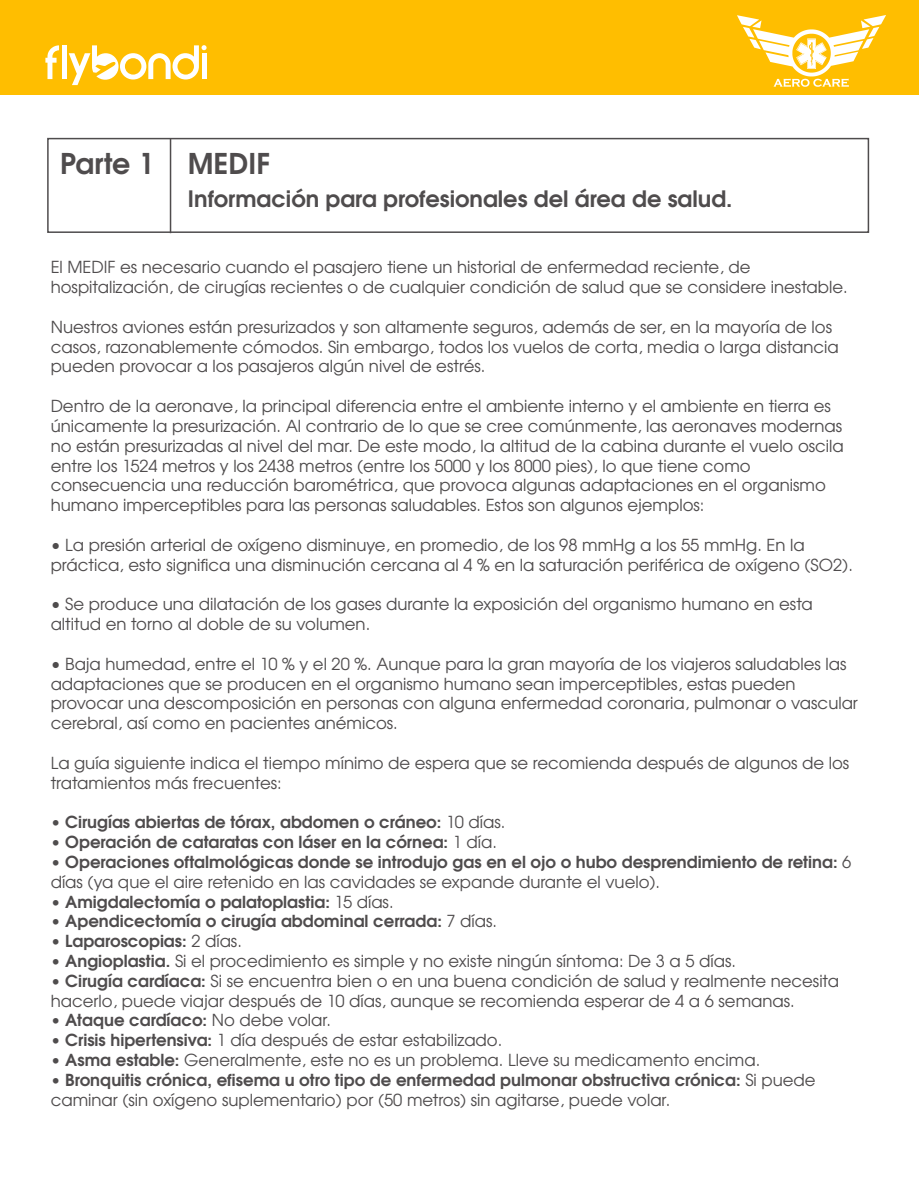
<style>
.page{position:relative;width:919px;height:1190px;background:#fff}
.page>*{position:absolute;margin:0;border:0;box-sizing:border-box;transform-origin:0 0}
.t1{font:600 28.5px "URW Gothic L";color:#4f4c4d}
.t2{font:600 22.5px "URW Gothic L";color:#4f4c4d}
.t3{font:16.5px/19.8px "URW Gothic L";color:#4f4c4d}
.t4{font:600 16.5px/19.8px "URW Gothic L";color:#4f4c4d}
.s1{font-weight:400}
.s2{font-weight:600}
</style>
<div class="page">
<div style="left:0;top:0;width:918px;height:95px;background:#ffbe00"></div>
<div style="left:47px;top:138px;width:821px;height:95px;border:2px solid #4f4c4d"></div>
<hr style="left:170px;top:138px;width:1px;height:95px;background:#4f4c4d">
<img style="left:737px;top:16px;width:147px;height:70px">
<svg style="left:45px;top:45px;width:14px;height:34px"></svg>
<div style="left:62px;top:45px;width:5px;height:34px;background:#fff"></div>
<svg style="left:69px;top:45px;width:137px;height:40px"></svg>
<h1 class="t1" style="left:60px;top:144px;width:211px">Parte 1 MEDIF</h1>
<h2 class="t2" style="left:188px;top:183px;width:546px">Información para profesionales del área de salud.</h2>
<p class="t3" style="left:51px;top:257px;width:798px">El MEDIF es necesario cuando el pasajero tiene un historial de enfermedad reciente, de hospitalización, de cirugías recientes o de cualquier condición de salud que se considere inestable.</p>
<p class="t3" style="left:51px;top:316px;width:789px">Nuestros aviones están presurizados y son altamente seguros, además de ser, en la mayoría de los casos, razonablemente cómodos. Sin embargo, todos los vuelos de corta, media o larga distancia pueden provocar a los pasajeros algún nivel de estrés.</p>
<p class="t3" style="left:51px;top:396px;width:794px">Dentro de la aeronave, la principal diferencia entre el ambiente interno y el ambiente en tierra es únicamente la presurización. Al contrario de lo que se cree comúnmente, las aeronaves modernas no están presurizadas al nivel del mar. De este modo, la altitud de la cabina durante el vuelo oscila entre los 1524 metros y los 2438 metros (entre los 5000 y los 8000 pies), lo que tiene como consecuencia una reducción barométrica, que provoca algunas adaptaciones en el organismo humano imperceptibles para las personas saludables. Estos son algunos ejemplos:</p>
<p class="t3" style="left:51px;top:534px;width:803px">• La presión arterial de oxígeno disminuye, en promedio, de los 98 mmHg a los 55 mmHg. En la práctica, esto significa una disminución cercana al 4 % en la saturación periférica de oxígeno (SO2).</p>
<p class="t3" style="left:51px;top:594px;width:763px">• Se produce una dilatación de los gases durante la exposición del organismo humano en esta altitud en torno al doble de su volumen.</p>
<p class="t3" style="left:51px;top:653px;width:808px">• Baja humedad, entre el 10 % y el 20 %. Aunque para la gran mayoría de los viajeros saludables las adaptaciones que se producen en el organismo humano sean imperceptibles, estas pueden provocar una descomposición en personas con alguna enfermedad coronaria, pulmonar o vascular cerebral, así como en pacientes anémicos.</p>
<p class="t3" style="left:51px;top:752px;width:799px">La guía siguiente indica el tiempo mínimo de espera que se recomienda después de algunos de los tratamientos más frecuentes:</p>
<p class="t4" style="left:51px;top:811px;width:456px">• Cirugías abiertas de tórax, abdomen o cráneo: <span class="s1">10 días.</span></p>
<p class="t4" style="left:51px;top:831px;width:447px">• Operación de cataratas con láser en la córnea: <span class="s1">1 día.</span></p>
<p class="t4" style="left:51px;top:851px;width:801px">• Operaciones oftalmológicas donde se introdujo gas en el ojo o hubo desprendimiento de retina: <span class="s1">6 días (ya que el aire retenido en las cavidades se expande durante el vuelo).</span></p>
<p class="t4" style="left:51px;top:890px;width:344px">• Amigdalectomía o palatoplastia: <span class="s1">15 días.</span></p>
<p class="t4" style="left:51px;top:910px;width:448px">• Apendicectomía o cirugía abdominal cerrada: <span class="s1">7 días.</span></p>
<p class="t4" style="left:51px;top:930px;width:193px">• Laparoscopias: <span class="s1">2 días.</span></p>
<p class="t3" style="left:51px;top:950px;width:686px"><span class="s2">• Angioplastia.</span> Si el procedimiento es simple y no existe ningún síntoma: De 3 a 5 días.</p>
<p class="t3" style="left:51px;top:970px;width:789px"><span class="s2">• Cirugía cardíaca:</span> Si se encuentra bien o en una buena condición de salud y realmente necesita hacerlo, puede viajar después de 10 días, aunque se recomienda esperar de 4 a 6 semanas.</p>
<p class="t4" style="left:51px;top:1009px;width:282px">• Ataque cardíaco: <span class="s1">No debe volar.</span></p>
<p class="t3" style="left:51px;top:1029px;width:453px"><span class="s2">• Crisis hipertensiva:</span> 1 día después de estar estabilizado.</p>
<p class="t3" style="left:51px;top:1049px;width:710px"><span class="s2">• Asma estable:</span> Generalmente, este no es un problema. Lleve su medicamento encima.</p>
<p class="t3" style="left:51px;top:1069px;width:766px"><span class="s2">• Bronquitis crónica, efisema u otro tipo de enfermedad pulmonar obstructiva crónica:</span> Si puede caminar (sin oxígeno suplementario) por (50 metros) sin agitarse, puede volar.</p>
</div>
